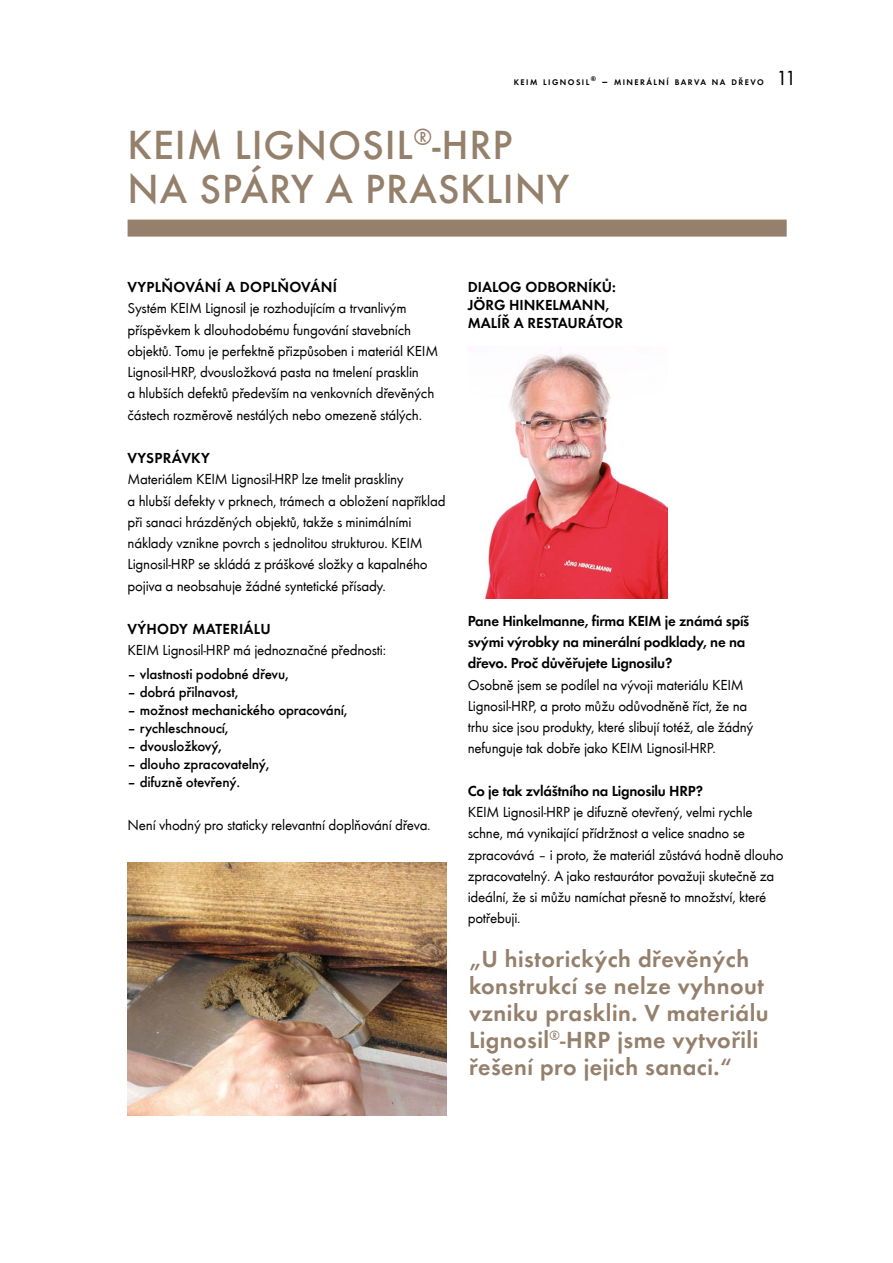
<style>
.page{position:relative;width:893px;height:1263px;background:#fff}
.page>*{position:absolute;margin:0;border:0;box-sizing:border-box;transform-origin:0 0}
.t1{font:500 42px/44.1px "Futura T";letter-spacing:.02em;color:#95806c}
.t2{font:24px/27px "Futura T Dem";letter-spacing:.02em;color:#95806c}
.t3{font:21px "Futura T Boo";color:#000}
.t4{font:15px/21.3px "Futura T Boo";letter-spacing:-.015em;color:#000}
.t5{font:15px "Futura T Dem";letter-spacing:.015em;color:#000}
.t6{font:500 15px "Futura T";letter-spacing:-.015em;color:#000}
.t7{font:15px/21.3px "Futura T Dem";letter-spacing:-.015em;color:#000}
.t8{font:8.4px "Futura T Dem";letter-spacing:.17em;color:#000}
.s1{font-size:12px}
</style>
<div class="page">
<div style="left:128px;top:220px;width:659px;height:17px;background:#95806c"></div>
<img style="left:485px;top:348px;width:183px;height:250px">
<img style="left:128px;top:862px;width:318px;height:253px">
<p class="t8" style="left:514px;top:77px;width:251px">KEIM LIGNOSIL<sup>®</sup> <span class="s1">–</span> MINERÁLNÍ BARVA NA DŘEVO</p>
<h3 class="t3" style="left:776px;top:66px;width:22px">11</h3>
<h1 class="t1" style="left:128px;top:123px;width:443px">KEIM Lignosil<sup>®</sup>-HRP<br>na spáry a praskliny</h1>
<p class="t5" style="left:128px;top:278px;width:210px">Vyplňování a doplňování</p>
<p class="t4" style="left:128px;top:298px;width:52px">Systém KEIM</p>
<p class="t4" style="left:128px;top:298px;width:308px;text-indent:78px">Lignosil je rozhodujícím a trvanlivým příspěvkem k dlouhodobému fungování stavebních objektů. Tomu je perfektně přizpůsoben i materiál KEIM Lignosil-HRP, dvousložková pasta na tmelení prasklin<br>a hlubších defektů především na venkovních dřevěných částech rozměrově nestálých nebo omezeně stálých.</p>
<p class="t5" style="left:128px;top:449px;width:84px">Vysprávky</p>
<p class="t4" style="left:128px;top:469px;width:77px">Materiálem KEIM</p>
<p class="t4" style="left:128px;top:469px;width:319px;text-indent:104px">Lignosil-HRP lze tmelit praskliny<br>a hlubší defekty v prknech, trámech a obložení například při sanaci hrázděných objektů, takže s minimálními náklady vznikne povrch s jednolitou strukturou. KEIM Lignosil-HRP se skládá z práškové složky a kapalného pojiva a neobsahuje žádné syntetické přísady.</p>
<p class="t5" style="left:128px;top:620px;width:145px">Výhody materiálu</p>
<p class="t4" style="left:128px;top:640px;width:9px">KEIM</p>
<p class="t4" style="left:163px;top:640px;width:225px">Lignosil-HRP má jednoznačné přednosti:</p>
<p class="t6" style="left:128px;top:665px;width:163px">– vlastnosti podobné dřevu,</p>
<p class="t6" style="left:128px;top:683px;width:113px">– dobrá přilnavost,</p>
<p class="t6" style="left:128px;top:701px;width:222px">– možnost mechanického opracování,</p>
<p class="t6" style="left:128px;top:719px;width:103px">– rychleschnoucí,</p>
<p class="t6" style="left:128px;top:737px;width:96px">– dvousložkový,</p>
<p class="t6" style="left:128px;top:755px;width:144px">– dlouho zpracovatelný,</p>
<p class="t6" style="left:128px;top:773px;width:114px">– difuzně otevřený.</p>
<p class="t4" style="left:128px;top:814px;width:305px">N ení vhodný pro staticky relevantní doplňování dřeva.</p>
<p class="t5" style="left:468px;top:278px;width:10px">DIALO</p>
<p class="t5" style="left:510px;top:278px;width:26px">G ODBORNÍK</p>
<p class="t5" style="left:602px;top:278px;width:16px">Ů:</p>
<p class="t5" style="left:468px;top:296px;width:52px">JÖRG HINKELMANN</p>
<p class="t5" style="left:605px;top:296px;width:5px">,</p>
<p class="t5" style="left:468px;top:314px;width:10px">MALÍŘ</p>
<p class="t5" style="left:514px;top:314px;width:48px">ARESTAURÁTOR</p>
<p class="t5" style="left:468px;top:612px;width:170px">Pane Hinkelmanne, firma KEIM</p>
<p class="t7" style="left:468px;top:610px;width:283px;text-indent:197px">je známá spíš svými výrobky na minerální podklady, ne na dřevo. Proč důvěřujete Lignosilu?</p>
<p class="t4" style="left:468px;top:674px;width:287px">Osobně jsem se podílel na vývoji materiálu KEIM Lignosil-HRP, a proto můžu odůvodněně říct, že na trhu sice jsou produkty, které slibují totéž, ale žádný nefunguje tak dobře jako KEIM</p>
<p class="t4" style="left:646px;top:738px;width:71px">Lignosil-HRP.</p>
<p class="t5" style="left:468px;top:782px;width:237px">Co je tak zvláštního na Lignosilu HRP?</p>
<p class="t4" style="left:468px;top:802px;width:9px">KEIM</p>
<p class="t4" style="left:468px;top:802px;width:317px;text-indent:35px">Lignosil-HRP je difuzně otevřený, velmi rychle schne, má vynikající přídržnost a velice snadno se zpracovává – i proto, že materiál zůstává hodně dlouho zpracovatelný. A jako restaurátor považuji skutečně za ideální, že si můžu namíchat přesně to množství, které potřebuji.</p>
<h2 class="t2" style="left:469px;top:945px;width:301px">„U historických dřevěných konstrukcí se nelze vyhnout vzniku prasklin. V materiálu<br>Lignosil<sup>®</sup>-HRP</h2>
<h2 class="t2" style="left:469px;top:1026px;width:291px;text-indent:148px">jsme vytvořili řešení pro jejich sanaci.“</h2>
</div>
